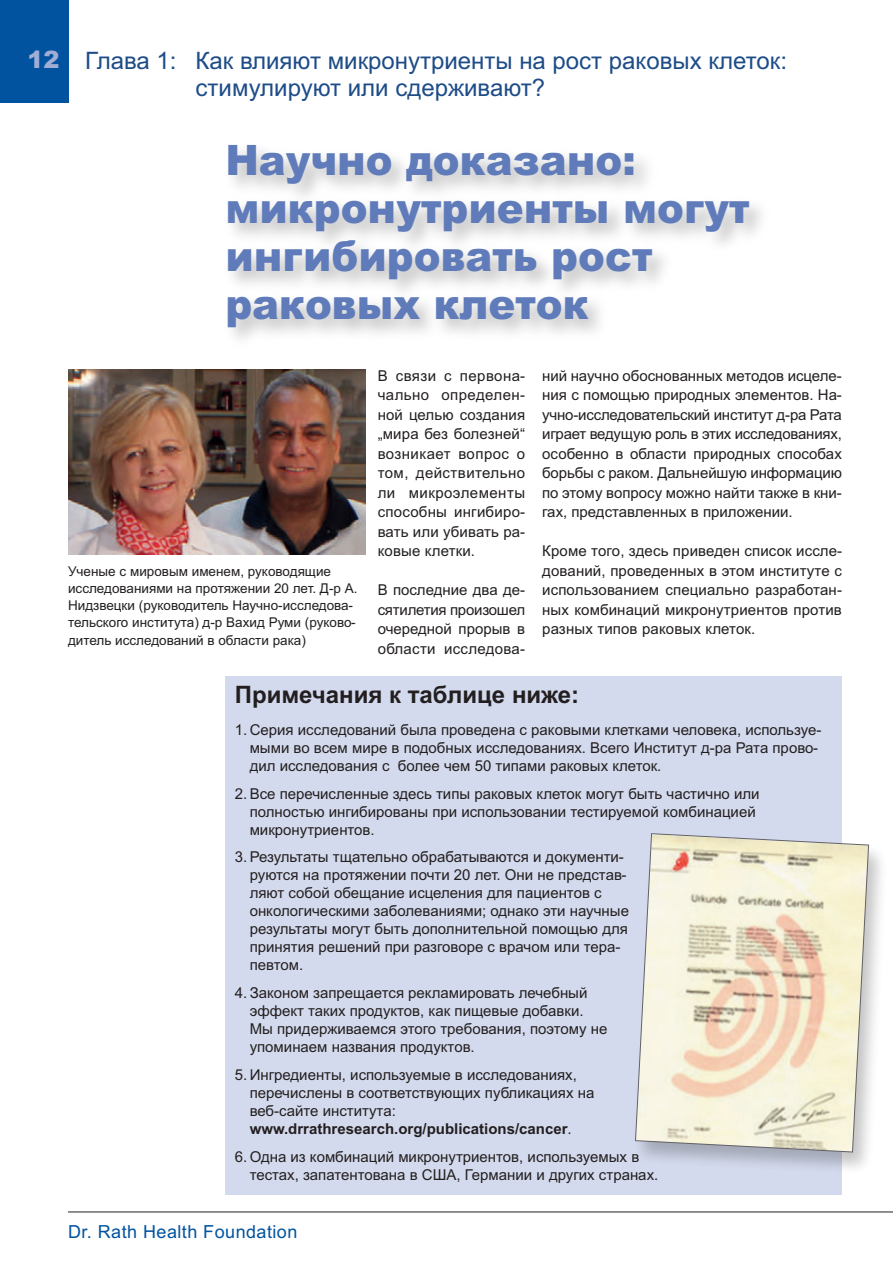
<style>
.page{position:relative;width:893px;height:1263px;background:#fff}
.page>*{position:absolute;margin:0;border:0;box-sizing:border-box;transform-origin:0 0}
.t1{font:900 42px/48px "Arial";color:#5f7bba;scale:.96 1}
.t2{font:24px/27px "Arial";color:#1d4c87}
.t3{font:700 24px "Arial";color:#231f20}
.t4{font:18px "Arial";letter-spacing:.025em;color:#0153a0}
.t5{font:15px/19.5px "Arial";color:#231f20}
.t6{font:13.5px/17.2px "Arial";color:#231f20}
.s1{font-weight:900;color:#a0add5}
.s2{font-weight:700}
</style>
<div class="page">
<div style="left:0;top:0;width:68px;height:102px;background:#0153a0"></div>
<hr style="left:68px;top:1211px;width:825px;height:1px;background:#231f20">
<img style="left:68px;top:370px;width:298px;height:184px">
<div style="left:226px;top:676px;width:616px;height:518px;background:#d4daed"></div>
<svg style="left:635px;top:833px;width:234px;height:320px;background:#ebe3cf"></svg>
<h2 class="t2" style="left:196px;top:47px;width:593px;text-indent:-168px"><span class="s1">12</span> Глава 1: Как влияют микронутриенты на рост раковых клеток: стимулируют или сдерживают?</h2>
<h1 class="t1" style="left:225px;top:136px;width:548px">Научно доказано: микронутриенты могут ингибировать рост раковых клеток</h1>
<p class="t6" style="left:68px;top:562px;width:291px">Ученые с мировым именем, руководящие исследованиями на протяжении 20 лет. Д-р А.<br>Нидзвецки (руководитель Научно-исследова&shy;тельского института) д-р Вахид Руми (руково&shy;дитель исследований в области рака)</p>
<p class="t5" style="left:378px;top:366px;width:149px;text-align:justify">В связи с первона&shy;чально определен&shy;ной целью создания „мира без болезней“ возникает вопрос о том, действительно ли микроэлементы способны ингибиро&shy;вать или убивать ра&shy;ковые клетки.</p>
<p class="t5" style="left:378px;top:580px;width:149px;text-align:justify">В последние два де&shy;сятилетия произошел очередной прорыв в области исследова-</p>
<p class="t5" style="left:542px;top:366px;width:301px;text-align:justify">ний научно обоснованных методов исцеле&shy;ния с помощью природных элементов. На&shy;учно-исследовательский институт д-ра Рата играет ведущую роль в этих исследованиях, особенно в области природных способах борьбы с раком. Дальнейшую информацию по этому вопросу можно найти также в кни&shy;гах, представленных в приложении.</p>
<p class="t5" style="left:542px;top:541px;width:301px;text-align:justify">Кроме того, здесь приведен список иссле&shy;дований, проведенных в этом институте с использованием специально разработан&shy;ных комбинаций микронутриентов против разных типов раковых клеток.</p>
<h2 class="t3" style="left:235px;top:680px;width:346px">Примечания к таблице ниже:</h2>
<p class="t5" style="left:250px;top:721px;width:573px;line-height:18px;text-indent:-15px">1. Серия исследований была проведена с раковыми клетками человека, используе&shy;мыми во всем мире в подобных исследованиях. Всего Институт д-ра Рата прово&shy;дил исследования с более чем 50 типами раковых клеток.</p>
<p class="t5" style="left:250px;top:784px;width:511px;line-height:18px;text-indent:-15px">2. Все перечисленные здесь типы раковых клеток могут быть частично или полностью ингибированы при использовании тестируемой комбинацией микронутриентов.</p>
<p class="t5" style="left:250px;top:848px;width:381px;line-height:18px;text-indent:-15px">3. Результаты тщательно обрабатываются и документи&shy;руются на протяжении почти 20 лет. Они не представ&shy;ляют собой обещание исцеления для пациентов с онкологическими заболеваниями; однако эти научные результаты могут быть дополнительной помощью для принятия решений при разговоре с врачом или тера&shy;певтом.</p>
<p class="t5" style="left:250px;top:984px;width:359px;line-height:18px;text-indent:-15px">4. Законом запрещается рекламировать лечебный эффект таких продуктов, как пищевые добавки.<br>Мы придерживаемся этого требования, поэтому не упоминаем названия продуктов.</p>
<p class="t5" style="left:250px;top:1066px;width:346px;line-height:18px;text-indent:-15px">5. Ингредиенты, используемые в исследованиях, перечислены в соответствующих публикациях на веб-сайте института: <span class="s2">www.drrathresearch.org/publications/cancer</span>.</p>
<p class="t5" style="left:250px;top:1147px;width:410px;line-height:18px;text-indent:-15px">6. Одна из комбинаций микронутриентов, используемых в тестах, запатентована в США, Германии и других странах.</p>
<p class="t4" style="left:68px;top:1221px;width:231px">Dr. Rath Health Foundation</p>
</div>
